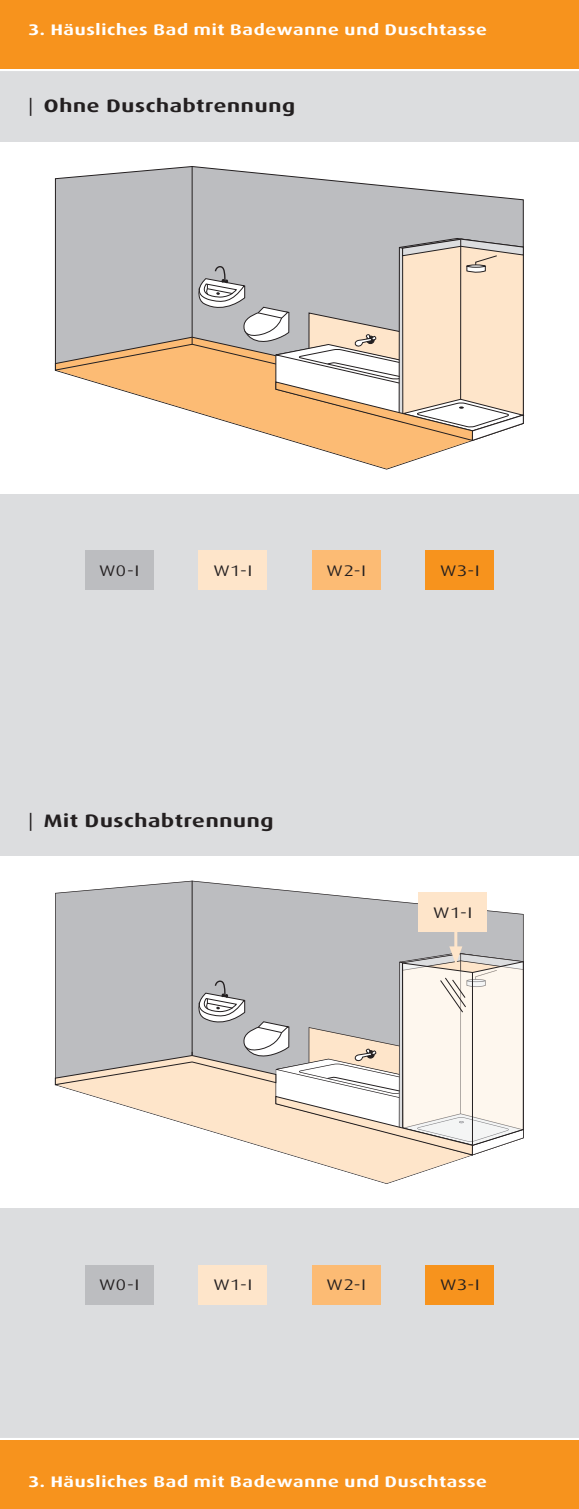
<style>
.page{position:relative;width:579px;height:1509px;background:#fff}
.page>*{position:absolute;margin:0;border:0;box-sizing:border-box;transform-origin:0 0}
.t1{font:700 18px "Dax Wide";letter-spacing:.035em;color:#231f20;scale:1.11 1}
.t2{font:700 15.4px "Dax Wide";letter-spacing:.04em;color:#fff;scale:1.11 1}
.t3{font:15.4px "Dax Wide";letter-spacing:.025em;color:#231f20;scale:1.11 1}
.s1{font-weight:400}
</style>
<div class="page">
<div style="left:0;top:0;width:578px;height:1508px;background:#dcdddf"></div>
<hr style="left:0;top:68px;width:578px;height:3px;background:#fff">
<hr style="left:0;top:1437px;width:578px;height:3px;background:#fff">
<div style="left:0;top:142px;width:578px;height:351px;background:#fff"></div>
<div style="left:0;top:856px;width:578px;height:351px;background:#fff"></div>
<div style="left:0;top:0;width:578px;height:68px;background:#f7931d"></div>
<div style="left:0;top:1440px;width:578px;height:68px;background:#f7931d"></div>
<svg style="left:55px;top:166px;width:468px;height:72px"></svg>
<hr style="left:192px;top:166px;width:1px;height:178px;background:#231f20">
<svg style="left:55px;top:238px;width:469px;height:352px"></svg>
<hr style="left:460px;top:239px;width:1px;height:160px;background:#231f20">
<svg style="left:55px;top:880px;width:468px;height:66px;fill:#bcbdc0"></svg>
<hr style="left:192px;top:880px;width:1px;height:179px;background:#231f20">
<div style="left:85px;top:550px;width:68px;height:39px;background:#bcbdc0"></div>
<div style="left:198px;top:550px;width:68px;height:39px;background:#fee5ca"></div>
<div style="left:312px;top:550px;width:68px;height:39px;background:#fcbb74"></div>
<div style="left:425px;top:550px;width:68px;height:39px;background:#f7931d"></div>
<div style="left:418px;top:891px;width:68px;height:40px;background:#fee5ca"></div>
<hr style="left:454px;top:927px;width:3px;height:24px;background:#fee5ca">
<svg style="left:54px;top:946px;width:469px;height:359px"></svg>
<p class="t2" style="left:28px;top:21px;width:414px">3. Häusliches Bad mit Badewanne und Duschtasse</p>
<p class="t1" style="left:28px;top:95px;width:241px"><span class="s1">|</span> Ohne Duschabtrennung</p>
<p class="t3" style="left:99px;top:561px;width:37px">W0-I</p>
<p class="t3" style="left:213px;top:561px;width:36px">W1-I</p>
<p class="t3" style="left:326px;top:561px;width:37px">W2-I</p>
<p class="t3" style="left:439px;top:561px;width:37px">W3-I</p>
<p class="t1" style="left:28px;top:810px;width:222px"><span class="s1">|</span> Mit Duschabtrennung</p>
<p class="t3" style="left:433px;top:903px;width:36px">W1-I</p>
<p class="t3" style="left:99px;top:1276px;width:37px">W0-I</p>
<p class="t3" style="left:213px;top:1276px;width:36px">W1-I</p>
<p class="t3" style="left:326px;top:1276px;width:37px">W2-I</p>
<p class="t3" style="left:439px;top:1276px;width:37px">W3-I</p>
<p class="t2" style="left:28px;top:1472px;width:414px">3. Häusliches Bad mit Badewanne und Duschtasse</p>
</div>
